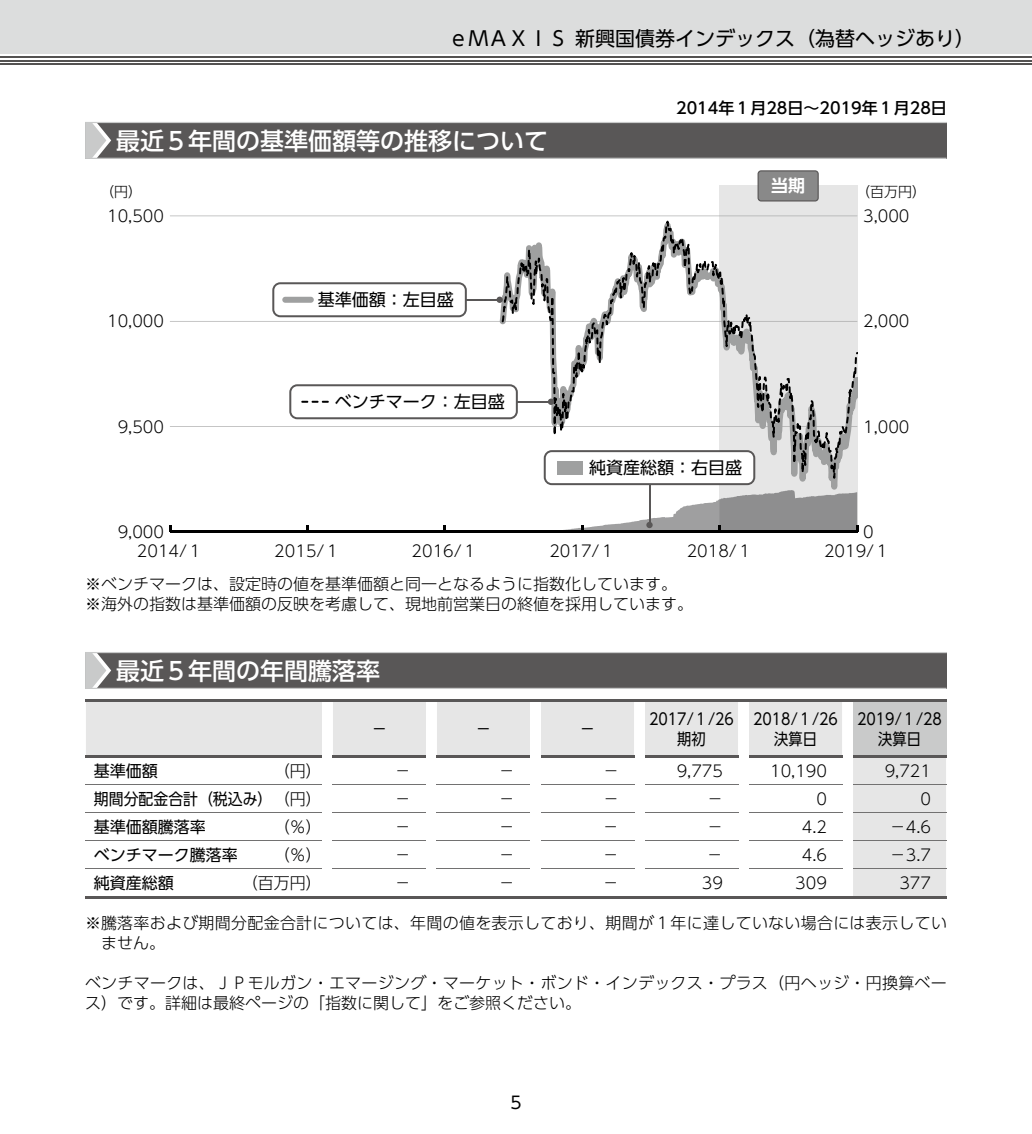
<style>
.page{position:relative;width:1032px;height:1134px;background:#fff}
.page>*{position:absolute;margin:0;border:0;box-sizing:border-box;transform-origin:0 0}
.t1{font:500 24px "UD Shin Go Pro";color:#fff}
.t2{font:20px "UD Shin Go Pro";color:#000}
.t3{font:17px "UD Shin Go Pro";color:#000}
.t4{font:700 17px "UD Shin Go Pro De";color:#fff}
.t5{font:300 16px/20px "UD Shin Go Pro";color:#000}
.t6{font:16px/20px "UD Shin Go Pro";color:#000;text-align:center;scale:.89 1}
.t7{font:16px "UD Shin Go Pro";color:#000}
.t8{font:500 16px "UD Shin Go Pro";color:#000}
.t9{font:16px "UD Shin Go Pro";color:#000;scale:.93 1}
.t10{font:300 14px "UD Shin Go Pro";color:#000}
.s1{font-weight:300}
</style>
<div class="page">
<div style="left:0;top:0;width:1032px;height:54px;background:#dcdddd"></div>
<hr style="left:0;top:63px;width:1032px;height:2px;background:#545251">
<hr style="left:0;top:60px;width:1032px;height:1px;background:#545251">
<hr style="left:0;top:56px;width:1032px;height:2px;background:#545251">
<div style="left:85px;top:122px;width:862px;height:36px;background:#595757"></div>
<hr style="left:85px;top:158px;width:861px;height:1px;background:#c9caca">
<hr style="left:85px;top:122px;width:862px;height:1px;background:#c9caca">
<svg style="left:85px;top:123px;width:26px;height:35px"></svg>
<div style="left:719px;top:186px;width:138px;height:346px;background:#e6e6e6"></div>
<svg style="left:757px;top:170px;width:62px;height:31px;background:#878787"></svg>
<svg style="left:170px;top:216px;width:687px;height:1px"></svg>
<svg style="left:170px;top:426px;width:329px;height:1px"></svg>
<svg style="left:502px;top:221px;width:355px;height:229px"></svg>
<hr style="left:170px;top:531px;width:687px;height:2px;background:#000">
<svg style="left:289px;top:384px;width:229px;height:35px"></svg>
<hr style="left:517px;top:401px;width:34px;height:1px;background:#595757">
<svg style="left:548px;top:399px;width:6px;height:6px"></svg>
<svg style="left:170px;top:282px;width:687px;height:40px"></svg>
<svg style="left:169px;top:450px;width:689px;height:82px"></svg>
<div style="left:557px;top:461px;width:25px;height:13px;background:#9fa0a0"></div>
<hr style="left:466px;top:299px;width:34px;height:1px;background:#595757">
<div style="left:496px;top:297px;width:7px;height:6px;background:#595757;border-radius:50%"></div>
<div style="left:85px;top:652px;width:862px;height:36px;background:#595757"></div>
<hr style="left:85px;top:688px;width:861px;height:1px;background:#c9caca">
<hr style="left:85px;top:652px;width:862px;height:1px;background:#c9caca">
<svg style="left:85px;top:653px;width:26px;height:35px"></svg>
<svg style="left:86px;top:700px;width:860px;height:198px"></svg>
<hr style="left:853px;top:896px;width:93px;height:2px;background:#595757">
<hr style="left:645px;top:756px;width:93px;height:2px;background:#595757">
<p class="t2" style="left:448px;top:22px;width:528px">ｅＭＡＸＩＳ 新興国債券インデックス（為替ヘッジあり）</p>
<h1 class="t1" style="left:116px;top:121px;width:433px">最近５年間の基準価額等の推移について</h1>
<p class="t8" style="left:676px;top:95px;width:272px">2014年１月28日～2019年１月28日</p>
<p class="t4" style="left:771px;top:172px;width:35px">当期</p>
<p class="t10" style="left:100px;top:181px;width:43px">（円）</p>
<p class="t10" style="left:856px;top:181px;width:71px">（百万円）</p>
<p class="t5" style="left:107px;top:205px;width:58px">10,500</p>
<p class="t5" style="left:863px;top:205px;width:48px">3,000</p>
<p class="t3" style="left:318px;top:286px;width:137px">基準価額：左目盛</p>
<p class="t5" style="left:107px;top:311px;width:58px">10,000</p>
<p class="t5" style="left:863px;top:311px;width:48px">2,000</p>
<p class="t3" style="left:335px;top:388px;width:171px">ベンチマーク：左目盛</p>
<p class="t5" style="left:118px;top:416px;width:48px">9,500</p>
<p class="t5" style="left:863px;top:416px;width:48px">1,000</p>
<p class="t3" style="left:589px;top:454px;width:154px">純資産総額：右目盛</p>
<p class="t5" style="left:118px;top:521px;width:48px">9,000</p>
<p class="t5" style="left:863px;top:521px;width:12px">0</p>
<p class="t5" style="left:137px;top:540px;width:68px">2014/１</p>
<p class="t5" style="left:274px;top:540px;width:68px">2015/１</p>
<p class="t5" style="left:412px;top:540px;width:68px">2016/１</p>
<p class="t5" style="left:549px;top:540px;width:68px">2017/１</p>
<p class="t5" style="left:687px;top:540px;width:68px">2018/１</p>
<p class="t5" style="left:824px;top:540px;width:68px">2019/１</p>
<p class="t5" style="left:85px;top:573px;width:609px">※ベンチマークは、設定時の値を基準価額と同一となるように指数化しています。※海外の指数は基準価額の反映を考慮して、現地前営業日の終値を採用しています。</p>
<h1 class="t1" style="left:116px;top:651px;width:265px">最近５年間の年間騰落率</h1>
<p class="t7" style="left:371px;top:716px;width:17px">－</p>
<p class="t7" style="left:475px;top:716px;width:17px">－</p>
<p class="t7" style="left:579px;top:716px;width:17px">－</p>
<p class="t6" style="left:649px;top:708px;width:97px">2017/１/26期初</p>
<p class="t6" style="left:753px;top:708px;width:97px">2018/１/26決算日</p>
<p class="t6" style="left:857px;top:708px;width:97px">2019/１/28決算日</p>
<p class="t7" style="left:94px;top:758px;width:65px">基準価額</p>
<p class="t5" style="left:274px;top:761px;width:49px">（円）</p>
<p class="t5" style="left:395px;top:761px;width:17px">－</p>
<p class="t5" style="left:499px;top:761px;width:17px">－</p>
<p class="t5" style="left:603px;top:761px;width:17px">－</p>
<p class="t5" style="left:677px;top:761px;width:48px">9,775</p>
<p class="t5" style="left:770px;top:761px;width:58px">10,190</p>
<p class="t5" style="left:885px;top:761px;width:48px">9,721</p>
<p class="t9" style="left:94px;top:786px;width:247px">期間分配金合計（税込み）<span class="s1">（円）</span></p>
<p class="t5" style="left:395px;top:788px;width:17px">－</p>
<p class="t5" style="left:499px;top:788px;width:17px">－</p>
<p class="t5" style="left:603px;top:788px;width:17px">－</p>
<p class="t5" style="left:707px;top:788px;width:17px">－</p>
<p class="t5" style="left:816px;top:788px;width:12px">0</p>
<p class="t5" style="left:920px;top:788px;width:12px">0</p>
<p class="t7" style="left:94px;top:814px;width:113px">基準価額騰落率</p>
<p class="t5" style="left:274px;top:816px;width:49px">（％）</p>
<p class="t5" style="left:395px;top:816px;width:17px">－</p>
<p class="t5" style="left:499px;top:816px;width:17px">－</p>
<p class="t5" style="left:603px;top:816px;width:17px">－</p>
<p class="t5" style="left:707px;top:816px;width:17px">－</p>
<p class="t5" style="left:802px;top:816px;width:27px">4.2</p>
<p class="t5" style="left:890px;top:816px;width:43px">－4.6</p>
<p class="t7" style="left:94px;top:842px;width:145px">ベンチマーク騰落率</p>
<p class="t5" style="left:274px;top:844px;width:49px">（％）</p>
<p class="t5" style="left:395px;top:844px;width:17px">－</p>
<p class="t5" style="left:499px;top:844px;width:17px">－</p>
<p class="t5" style="left:603px;top:844px;width:17px">－</p>
<p class="t5" style="left:707px;top:844px;width:17px">－</p>
<p class="t5" style="left:802px;top:844px;width:27px">4.6</p>
<p class="t5" style="left:890px;top:844px;width:43px">－3.7</p>
<p class="t7" style="left:94px;top:870px;width:81px">純資産総額</p>
<p class="t5" style="left:242px;top:872px;width:81px">（百万円）</p>
<p class="t5" style="left:395px;top:872px;width:17px">－</p>
<p class="t5" style="left:499px;top:872px;width:17px">－</p>
<p class="t5" style="left:603px;top:872px;width:17px">－</p>
<p class="t5" style="left:702px;top:872px;width:23px">39</p>
<p class="t5" style="left:795px;top:872px;width:33px">309</p>
<p class="t5" style="left:899px;top:872px;width:33px">377</p>
<p class="t5" style="left:101px;top:912px;width:847px;text-indent:-16px">※騰落率および期間分配金合計については、年間の値を表示しており、期間が１年に達していない場合には表示していません。</p>
<p class="t5" style="left:85px;top:972px;width:863px">ベンチマークは、ＪＰモルガン・エマージング・マーケット・ボンド・インデックス・プラス（円ヘッジ・円換算ベース）です。詳細は最終ページの「指数に関して」をご参照ください。</p>
<p class="t3" style="left:510px;top:1089px;width:13px">5</p>
</div>
